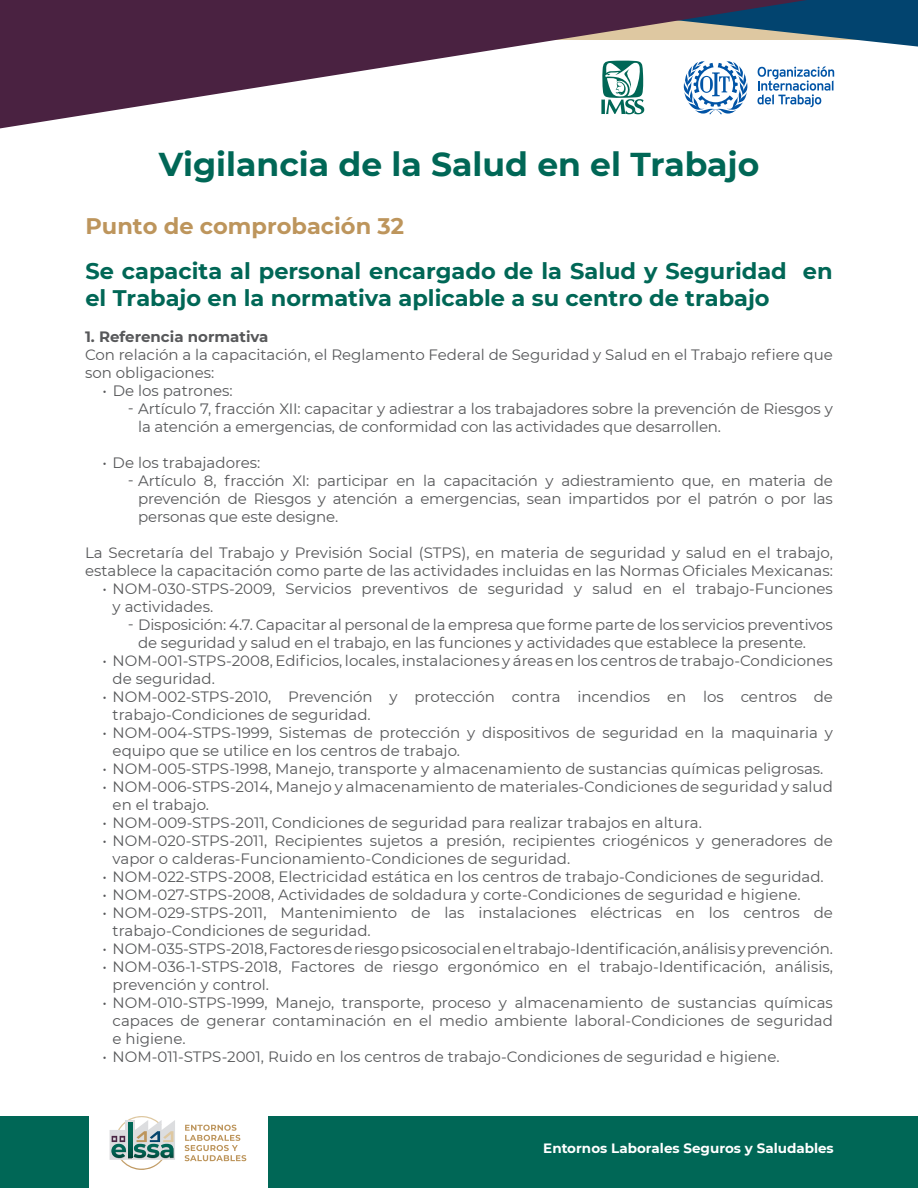
<style>
.page{position:relative;width:918px;height:1188px;background:#fff}
.page>*{position:absolute;margin:0;border:0;box-sizing:border-box;transform-origin:0 0}
.t1{font:700 33px "Montserrat";color:#006756}
.t2{font:700 22.5px/27px "Montserrat";color:#006756}
.t3{font:700 22.5px "Montserrat";color:#bd955c}
.t4{font:15px/18px "Montserrat";color:#57585a}
.t5{font:700 15px "Montserrat";color:#57585a}
.t6{font:700 13.5px "Montserrat";color:#fff}
</style>
<div class="page">
<div style="left:268px;top:1116px;width:650px;height:72px;background:#006756"></div>
<div style="left:0;top:1116px;width:88px;height:72px;background:#006756"></div>
<svg style="left:0;top:0;width:918px;height:129px"></svg>
<svg style="left:185px;top:1125px;width:61px;height:36px"></svg>
<svg style="left:110px;top:1116px;width:65px;height:54px"></svg>
<h1 class="t1" style="left:159px;top:140px;width:602px">Vigilancia de la Salud en el Trabajo</h1>
<h2 class="t3" style="left:85px;top:210px;width:320px">Punto de comprobación 32</h2>
<h2 class="t2" style="left:85px;top:257px;width:749px">Se capacita al personal encargado de la Salud y Seguridad en el Trabajo en la normativa aplicable a su centro de trabajo</h2>
<p class="t5" style="left:85px;top:326px;width:185px">1. Referencia normativa</p>
<p class="t4" style="left:85px;top:345px;width:749px">Con relación a la capacitación, el Reglamento Federal de Seguridad y Salud en el Trabajo refiere que son obligaciones:</p>
<p class="t4" style="left:102px;top:381px;width:132px">• De los patrones:</p>
<p class="t4" style="left:128px;top:399px;width:706px">ٳ Artículo 7, fracción XII: capacitar y adiestrar a los trabajadores sobre la prevención de Riesgos y</p>
<p class="t4" style="left:138px;top:417px;width:584px">la atención a emergencias, de conformidad con las actividades que desarrollen.</p>
<p class="t4" style="left:102px;top:453px;width:160px">• De los trabajadores:</p>
<p class="t4" style="left:128px;top:471px;width:706px">ٳ Artículo 8, fracción XI: participar en la capacitación y adiestramiento que, en materia de</p>
<p class="t4" style="left:138px;top:489px;width:696px">prevención de Riesgos y atención a emergencias, sean impartidos por el patrón o por las</p>
<p class="t4" style="left:138px;top:507px;width:202px">personas que este designe.</p>
<p class="t4" style="left:85px;top:543px;width:749px">La Secretaría del Trabajo y Previsión Social (STPS), en materia de seguridad y salud en el trabajo, establece la capacitación como parte de las actividades incluidas en las Normas Oficiales Mexicanas:</p>
<p class="t4" style="left:113px;top:579px;width:722px;text-indent:-10px">• NOM-030-STPS-2009, Servicios preventivos de seguridad y salud en el trabajo-Funciones y actividades.</p>
<p class="t4" style="left:138px;top:615px;width:696px;text-indent:-10px">ٳ Disposición: 4.7. Capacitar al personal de la empresa que forme parte de los servicios preventivos de seguridad y salud en el trabajo, en las funciones y actividades que establece la presente.</p>
<p class="t4" style="left:113px;top:651px;width:722px;text-indent:-10px">• NOM-001-STPS-2008, Edificios, locales, instalaciones y áreas en los centros de trabajo-Condiciones de seguridad.</p>
<p class="t4" style="left:113px;top:687px;width:722px;text-indent:-10px">• NOM-002-STPS-2010, Prevención y protección contra incendios en los centros de trabajo-Condiciones de seguridad.</p>
<p class="t4" style="left:113px;top:723px;width:722px;text-indent:-10px">• NOM-004-STPS-1999, Sistemas de protección y dispositivos de seguridad en la maquinaria y equipo que se utilice en los centros de trabajo.</p>
<p class="t4" style="left:102px;top:759px;width:723px">• NOM-005-STPS-1998, Manejo, transporte y almacenamiento de sustancias químicas peligrosas.</p>
<p class="t4" style="left:113px;top:777px;width:722px;text-indent:-10px">• NOM-006-STPS-2014, Manejo y almacenamiento de materiales-Condiciones de seguridad y salud en el trabajo.</p>
<p class="t4" style="left:102px;top:813px;width:601px">• NOM-009-STPS-2011, Condiciones de seguridad para realizar trabajos en altura.</p>
<p class="t4" style="left:113px;top:831px;width:722px;text-indent:-10px">• NOM-020-STPS-2011, Recipientes sujetos a presión, recipientes criogénicos y generadores de vapor o calderas-Funcionamiento-Condiciones de seguridad.</p>
<p class="t4" style="left:102px;top:867px;width:723px">• NOM-022-STPS-2008, Electricidad estática en los centros de trabajo-Condiciones de seguridad.</p>
<p class="t4" style="left:102px;top:885px;width:700px">• NOM-027-STPS-2008, Actividades de soldadura y corte-Condiciones de seguridad e higiene.</p>
<p class="t4" style="left:113px;top:903px;width:722px;text-indent:-10px">• NOM-029-STPS-2011, Mantenimiento de las instalaciones eléctricas en los centros de trabajo-Condiciones de seguridad.</p>
<p class="t4" style="left:102px;top:939px;width:732px">• NOM-035-STPS-2018, Factores de riesgo psicosocial en el trabajo-Identificación, análisis y prevención.</p>
<p class="t4" style="left:113px;top:957px;width:722px;text-indent:-10px">• NOM-036-1-STPS-2018, Factores de riesgo ergonómico en el trabajo-Identificación, análisis, prevención y control.</p>
<p class="t4" style="left:113px;top:993px;width:722px;text-align:justify;text-indent:-10px">• NOM-010-STPS-1999, Manejo, transporte, proceso y almacenamiento de sustancias químicas capaces de generar contaminación en el medio ambiente laboral-Condiciones de seguridad e higiene.</p>
<p class="t4" style="left:102px;top:1047px;width:679px">• NOM-011-STPS-2001, Ruido en los centros de trabajo-Condiciones de seguridad e higiene.</p>
<p class="t6" style="left:543px;top:1138px;width:292px">Entornos Laborales Seguros y Saludables</p>
</div>
